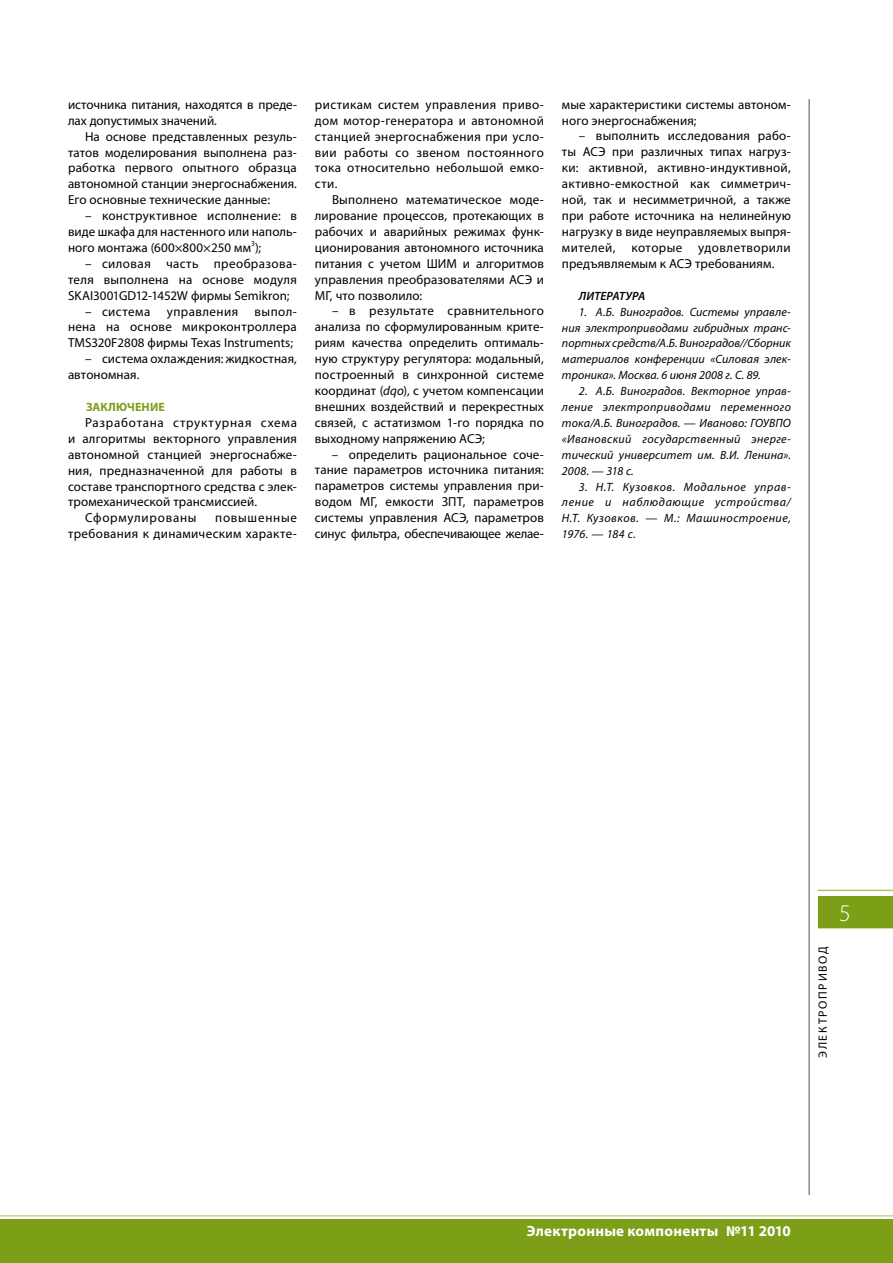
<style>
.page{position:relative;width:893px;height:1263px;background:#fff}
.page>*{position:absolute;margin:0;border:0;box-sizing:border-box;transform-origin:0 0}
.t1{font:300 24px "Myriad Pro";color:#fff}
.t2{font:700 15px "Myriad Pro";letter-spacing:.005em;color:#fff}
.t3{font:13.05px/15.9px "Myriad Pro";letter-spacing:.01em;color:#000;text-align:justify}
.t4{font:13.05px/15.9px "Myriad Pro";letter-spacing:.03em;color:#000;text-align:right}
.t5{font:13.05px "Myriad Pro";letter-spacing:.06em;color:#000}
.t6{font:13.05px "Myriad Pro";letter-spacing:.035em;color:#000}
.t7{font:13.05px "Myriad Pro";letter-spacing:.055em;color:#000}
.t8{font:italic 12px/15.9px "Myriad Pro";letter-spacing:.015em;color:#000;text-align:justify}
.t9{font:12px "Myriad Pro";letter-spacing:.14em;color:#000}
.t10{font:700 12px "Myriad Pro";letter-spacing:.01em;color:#7c9f17}
.t11{font:italic 600 12px "Myriad Pro";letter-spacing:.01em;color:#000}
.s1{font-style:italic}
</style>
<div class="page">
<hr style="left:809px;top:99px;width:1px;height:1096px;background:#504f53">
<div style="left:818px;top:896px;width:75px;height:32px;background:#7c9f17"></div>
<hr style="left:818px;top:890px;width:75px;height:1px;background:#afbf70">
<hr style="left:0;top:1215px;width:893px;height:1px;background:#afbf70">
<div style="left:0;top:1220px;width:893px;height:43px;background:#7c9f17"></div>
<p class="t3" style="left:68px;top:96px;width:230px">источника питания, находятся в преде&shy;лах допустимых значений.</p>
<p class="t3" style="left:68px;top:128px;width:230px;text-indent:17px">На основе представленных резуль&shy;татов моделирования выполнена раз&shy;работка первого опытного образца автономной станции энергоснабжения.<br>Его основные технические данные:</p>
<p class="t3" style="left:68px;top:208px;width:230px;text-indent:17px">– конструктивное исполнение: в виде шкафа для настенного или наполь&shy;ного монтажа (600×800×250 мм<sup>3</sup>);</p>
<p class="t3" style="left:68px;top:255px;width:230px;text-indent:17px">– силовая часть преобразова&shy;теля выполнена на основе модуля SKAI3001GD12-1452W фирмы Semikron;</p>
<p class="t6" style="left:85px;top:303px;width:67px">– система</p>
<p class="t6" style="left:167px;top:303px;width:73px">управления</p>
<p class="t3" style="left:68px;top:303px;width:230px;text-indent:187px">выпол&shy;нена на основе микроконтроллера TMS320F2808 фирмы Texas Instruments;</p>
<p class="t3" style="left:68px;top:351px;width:230px;text-indent:17px">– система охлаждения: жидкостная, автономная.</p>
<p class="t10" style="left:86px;top:399px;width:80px">Заключение</p>
<p class="t5" style="left:85px;top:414px;width:213px">Разработана структурная схема</p>
<p class="t3" style="left:68px;top:430px;width:230px">и алгоритмы векторного управления</p>
<p class="t3" style="left:68px;top:446px;width:230px">автономной станцией энергоснабже-</p>
<p class="t3" style="left:68px;top:462px;width:230px">ния, предназначенной для работы в</p>
<p class="t3" style="left:68px;top:478px;width:230px">составе транспортного средства с элек-</p>
<p class="t3" style="left:68px;top:494px;width:191px">тромеханической трансмиссией.</p>
<p class="t7" style="left:85px;top:510px;width:113px">Сформулированы</p>
<p class="t4" style="left:68px;top:510px;width:230px">повышенные<br>требования к динамическим характе-</p>
<p class="t3" style="left:315px;top:96px;width:230px">ристикам систем управления приво&shy;дом мотор-генератора и автономной станцией энергоснабжения при усло&shy;вии работы со звеном постоянного тока относительно небольшой емко&shy;сти.</p>
<p class="t3" style="left:315px;top:192px;width:230px;text-indent:17px">Выполнено математическое моде&shy;лирование процессов, протекающих в рабочих и аварийных режимах функ&shy;ционирования автономного источника питания с учетом ШИМ</p>
<p class="t3" style="left:315px;top:255px;width:230px;text-indent:148px">и алгоритмов управления преобразователями АСЭ и МГ, что позволило:</p>
<p class="t3" style="left:315px;top:303px;width:230px;text-indent:17px">– в результате сравнительного анализа по сформулированным крите&shy;риям качества определить оптималь&shy;ную структуру регулятора: модальный, построенный в синхронной системе координат (<span class="s1">dqo</span>), с учетом компенсации внешних воздействий и перекрестных связей, с астатизмом 1-го порядка по выходному напряжению АСЭ;</p>
<p class="t3" style="left:315px;top:446px;width:230px;text-indent:17px">– определить рациональное соче&shy;тание параметров источника питания: параметров системы управления при&shy;водом МГ, емкости ЗПТ, параметров системы управления АСЭ, параметров синус фильтра, обеспечивающее желае-</p>
<p class="t3" style="left:562px;top:96px;width:230px">мые характеристики системы автоном&shy;ного энергоснабжения;</p>
<p class="t3" style="left:562px;top:128px;width:230px;text-indent:17px">– выполнить исследования рабо&shy;ты АСЭ при различных типах нагруз&shy;ки: активной, активно-индуктивной, активно-емкостной как симметрич&shy;ной, так и несимметричной, а также при работе источника на нелинейную нагрузку в виде неуправляемых выпря&shy;мителей, которые удовлетворили предъявляемым к АСЭ требованиям.</p>
<p class="t11" style="left:579px;top:288px;width:68px">Литература</p>
<p class="t8" style="left:562px;top:303px;width:230px;text-indent:17px">1. А.Б. Виноградов. Системы управле&shy;ния электроприводами гибридных транс&shy;портных средств/А.Б. Виноградов//Сборник материалов конференции «Силовая элек&shy;троника». Москва. 6 июня 2008 г. С. 89.</p>
<p class="t8" style="left:562px;top:383px;width:230px;text-indent:17px">2. А.Б. Виноградов. Векторное управ&shy;ление электроприводами переменного тока/А.Б. Виноградов. — Иваново: ГОУВПО «Ивановский государственный энерге&shy;тический университет им. В.И. Ленина».<br>2008. — 318 с.</p>
<p class="t8" style="left:562px;top:478px;width:230px;text-indent:17px">3. Н.Т. Кузовков. Модальное управ&shy;ление и наблюдающие устройства/ Н.Т. Кузовков. — М.: Машиностроение, 1976. — 184 с.</p>
<p class="t9" style="left:815px;top:1058px;width:113px;rotate:-90deg">Электропривод</p>
<h1 class="t1" style="left:839px;top:900px;width:13px">5</h1>
<p class="t2" style="left:527px;top:1221px;width:266px">электронные компоненты №11 2010</p>
</div>
